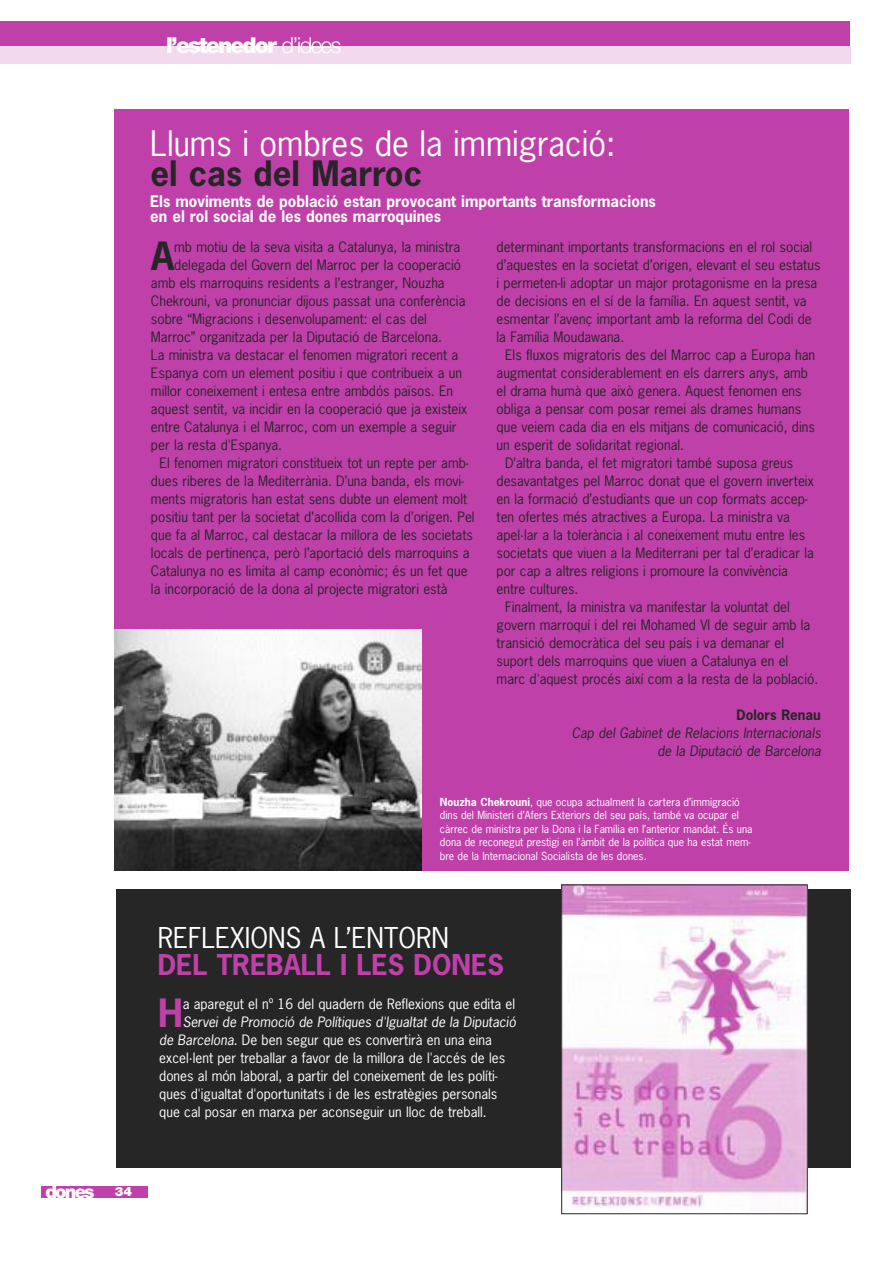
<style>
.page{position:relative;width:893px;height:1263px;background:#fff}
.page>*{position:absolute;margin:0;border:0;box-sizing:border-box;transform-origin:0 0}
.t1{font:700 36.6px "News Gothic";color:#272627}
.t2{font:700 36.6px "News Gothic";color:#c040aa}
.t3{font:33px "News Gothic";color:#fff}
.t4{font:700 33px "News Gothic";color:#272627}
.t5{font:27px "News Gothic";color:#fff}
.t6{font:700 27px "News Gothic";color:#c040aa}
.t7{font:900 21.9px "Helvetica Neue";letter-spacing:-.08em;color:#fff}
.t8{font:900 18px "Helvetica Neue";letter-spacing:-.1em;color:#fff}
.t9{font:700 15px/15px "News Gothic";color:#fff}
.t10{font:13.5px/18px "News Gothic";color:#272627}
.t11{font:13.5px/18px "News Gothic";color:#fff}
.t12{font:italic 13.5px/18px "News Gothic";color:#272627;text-align:right}
.t13{font:700 13.5px "News Gothic";color:#272627}
.t14{font:10.5px/13.5px "News Gothic";color:#fff}
.s1{font-weight:300}
.s2{font-weight:700}
.s3{font-size:12.9px}
.s4{font-style:italic}
</style>
<div class="page">
<div style="left:116px;top:889px;width:734px;height:278px;background:#272627"></div>
<div style="left:41px;top:1186px;width:106px;height:12px;background:#c040aa"></div>
<div style="left:115px;top:109px;width:734px;height:762px;background:#c040aa"></div>
<div style="left:0;top:21px;width:850px;height:43px;background:#c040aa"></div>
<div style="left:0;top:47px;width:850px;height:17px;background:#f2d9ee"></div>
<img style="left:115px;top:629px;width:306px;height:242px">
<img style="left:563px;top:886px;width:243px;height:325px">
<div style="left:561px;top:884px;width:247px;height:330px;border:1px solid #272627"></div>
<h3 class="t7" style="left:166px;top:37px;width:177px">l’estenedor <span class="s1">d’idees</span></h3>
<h2 class="t3" style="left:150px;top:125px;width:467px">Llums i ombres de la immigració:</h2>
<h2 class="t4" style="left:150px;top:155px;width:273px">el cas del Marroc</h2>
<p class="t9" style="left:150px;top:194px;width:507px">Els moviments de població estan provocant importants transformacions en el rol social de les dones marroquines</p>
<p class="t10" style="left:497px;top:239px;width:325px">determinant importants transformacions en el rol social d’aquestes en la societat d’origen, elevant el seu estatus i permeten-li adoptar un major protagonisme en la presa de decisions en el sí de la família. En aquest sentit, va esmentar l’avenç important amb la reforma del Codi de la Família Moudawana.</p>
<p class="t10" style="left:505px;top:347px;width:312px">Els fluxos migratoris des del Marroc cap a Europa han</p>
<p class="t10" style="left:497px;top:365px;width:313px">augmentat considerablement en els darrers anys, amb</p>
<p class="t10" style="left:497px;top:383px;width:307px">el drama humà que això genera. Aquest fenomen ens</p>
<p class="t10" style="left:497px;top:401px;width:306px">obliga a pensar com posar remei als drames humans</p>
<p class="t10" style="left:497px;top:419px;width:320px">que veiem cada dia en els mitjans de comunicació, dins</p>
<p class="t10" style="left:497px;top:437px;width:189px">un esperit de solidaritat regional.</p>
<p class="t10" style="left:505px;top:455px;width:290px">D’altra banda, el fet migratori també suposa greus</p>
<p class="t10" style="left:497px;top:473px;width:319px">desavantatges pel Marroc donat que el govern inverteix</p>
<p class="t10" style="left:497px;top:491px;width:313px">en la formació d’estudiants que un cop formats accep-</p>
<p class="t10" style="left:497px;top:509px;width:295px">ten ofertes més atractives a Europa. La ministra va</p>
<p class="t10" style="left:497px;top:527px;width:310px">apel·lar a la tolerància i al coneixement mutu entre les</p>
<p class="t10" style="left:497px;top:545px;width:319px">societats que viuen a la Mediterrani per tal d’eradicar la</p>
<p class="t10" style="left:497px;top:563px;width:293px">por cap a altres religions i promoure la convivència</p>
<p class="t10" style="left:497px;top:581px;width:83px">entre cultures.</p>
<p class="t10" style="left:505px;top:599px;width:286px">Finalment, la ministra va manifestar la voluntat del</p>
<p class="t10" style="left:497px;top:617px;width:315px">govern marroquí i del rei Mohamed VI de seguir amb la</p>
<p class="t10" style="left:497px;top:635px;width:289px">transició democràtica del seu país i va demanar el</p>
<p class="t10" style="left:497px;top:653px;width:293px">suport dels marroquins que viuen a Catalunya en el</p>
<p class="t10" style="left:497px;top:671px;width:323px">marc d'aquest procés així com a la resta de la població.</p>
<p class="t13" style="left:736px;top:708px;width:86px">Dolors Renau</p>
<p class="t12" style="left:572px;top:725px;width:251px">Cap del Gabinet de Relacions Internacionals de la Diputació de Barcelona</p>
<p class="t14" style="left:440px;top:795px;width:314px"><span class="s2">Nouzha Chekrouni</span>, que ocupa actualment la cartera d’immigració dins del Ministeri d’Afers Exteriors del seu país, també va ocupar el càrrec de ministra per la Dona i la Família en l’anterior mandat. És una dona de reconegut prestigi en l’àmbit de la política que ha estat mem&shy;bre de la Internacional Socialista de les dones.</p>
<h1 class="t1" style="left:151px;top:236px;width:25px">A</h1>
<p class="t10" style="left:174px;top:239px;width:287px">mb motiu de la seva visita a Catalunya, la ministra</p>
<p class="t10" style="left:174px;top:257px;width:288px">delegada del Govern del Marroc per la cooperació</p>
<p class="t10" style="left:151px;top:275px;width:295px">amb els marroquins residents a l’estranger, Nouzha</p>
<p class="t10" style="left:151px;top:293px;width:316px">Chekrouni, va pronunciar dijous passat una conferència</p>
<p class="t10" style="left:151px;top:311px;width:277px">sobre “Migracions i desenvolupament: el cas del</p>
<p class="t10" style="left:151px;top:329px;width:292px">Marroc” organitzada per la Diputació de Barcelona.</p>
<p class="t10" style="left:151px;top:347px;width:309px">La ministra va destacar el fenomen migratori recent a</p>
<p class="t10" style="left:151px;top:365px;width:312px">Espanya com un element positiu i que contribueix a un</p>
<p class="t10" style="left:151px;top:383px;width:304px">millor coneixement i entesa entre ambdós països. En</p>
<p class="t10" style="left:151px;top:401px;width:318px">aquest sentit, va incidir en la cooperació que ja existeix</p>
<p class="t10" style="left:151px;top:419px;width:307px">entre Catalunya i el Marroc, com un exemple a seguir</p>
<p class="t10" style="left:151px;top:437px;width:133px">per la resta d'Espanya.</p>
<p class="t10" style="left:159px;top:455px;width:311px">El fenomen migratori constitueix tot un repte per amb-</p>
<p class="t10" style="left:151px;top:473px;width:315px">dues riberes de la Mediterrània. D’una banda, els movi-</p>
<p class="t10" style="left:151px;top:491px;width:318px">ments migratoris han estat sens dubte un element molt</p>
<p class="t10" style="left:151px;top:509px;width:325px">positiu tant per la societat d’acollida com la d’origen. Pel</p>
<p class="t10" style="left:151px;top:527px;width:323px">que fa al Marroc, cal destacar la millora de les societats</p>
<p class="t10" style="left:151px;top:545px;width:320px">locals de pertinença, però l’aportació dels marroquins a</p>
<p class="t10" style="left:151px;top:563px;width:318px">Catalunya no es limita al camp econòmic; és un fet que</p>
<p class="t10" style="left:151px;top:581px;width:298px">la incorporació de la dona al projecte migratori està</p>
<h3 class="t8" style="left:45px;top:1185px;width:88px">dones <span class="s3">34</span></h3>
<h3 class="t5" style="left:158px;top:923px;width:293px">REFLEXIONS A L’ENTORN</h3>
<h3 class="t6" style="left:158px;top:950px;width:348px">DEL TREBALL I LES DONES</h3>
<h1 class="t2" style="left:158px;top:992px;width:26px">H</h1>
<p class="t11" style="left:183px;top:995px;width:334px">a aparegut el nº 16 del quadern de Reflexions que edita el</p>
<p class="t11" style="left:159px;top:1013px;width:358px;text-indent:23px"><span class="s4">Servei de Promoció de Polítiques d'Igualtat de la Diputació de Barcelona</span>. De ben segur que es convertirà en una eina excel·lent per treballar a favor de la millora de l'accés de les dones al món laboral, a partir del coneixement de les políti&shy;ques d'igualtat d'oportunitats i de les estratègies personals que cal posar en marxa per aconseguir un lloc de treball.</p>
</div>
